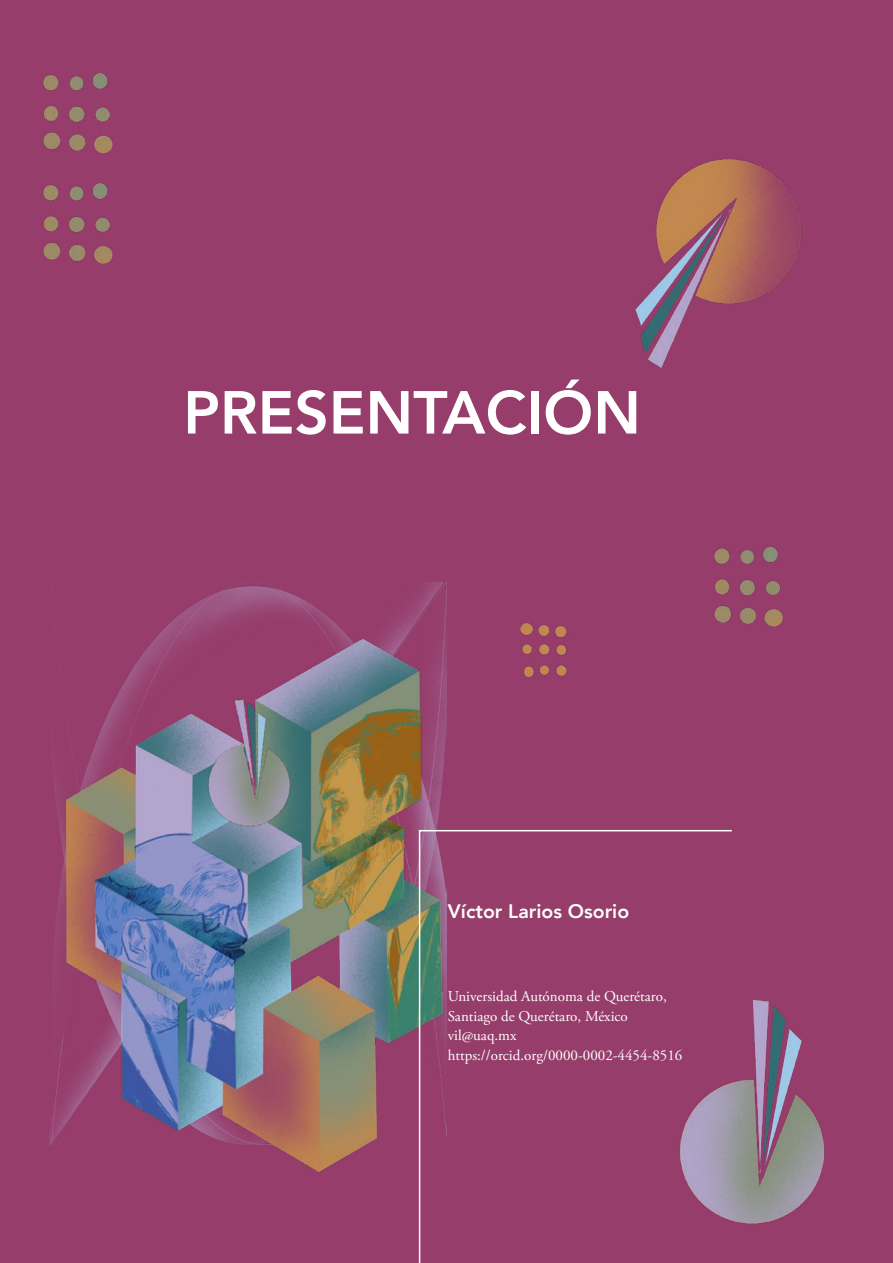
<style>
.page{position:relative;width:893px;height:1263px;background:#963d6b}
.page>*{position:absolute;margin:0;border:0;box-sizing:border-box;transform-origin:0 0}
.t1{font:800 60px "Avenir";color:#fff}
.t2{font:800 19.5px "Avenir";color:#fff}
.t3{font:15px/19.5px "Adobe Garamond Pro";color:#fff}
</style>
<div class="page">
<img style="left:49px;top:582px;width:398px;height:590px">
<img style="left:635px;top:159px;width:167px;height:209px">
<img style="left:520px;top:546px;width:305px;height:678px">
<img style="left:43px;top:73px;width:70px;height:191px">
<img style="left:173px;top:668px;width:164px;height:210px">
<svg style="left:418px;top:829px;width:315px;height:434px"></svg>
<h1 class="t1" style="left:183px;top:366px;width:459px">PRESENTACIÓN</h1>
<h2 class="t2" style="left:448px;top:896px;width:183px">Víctor Larios Osorio</h2>
<p class="t3" style="left:448px;top:987px;width:236px">Universidad Autónoma de Querétaro,<br>Santiago de Querétaro, México vil@uaq.mx https://orcid.org/0000-0002-4454-8516</p>
</div>
